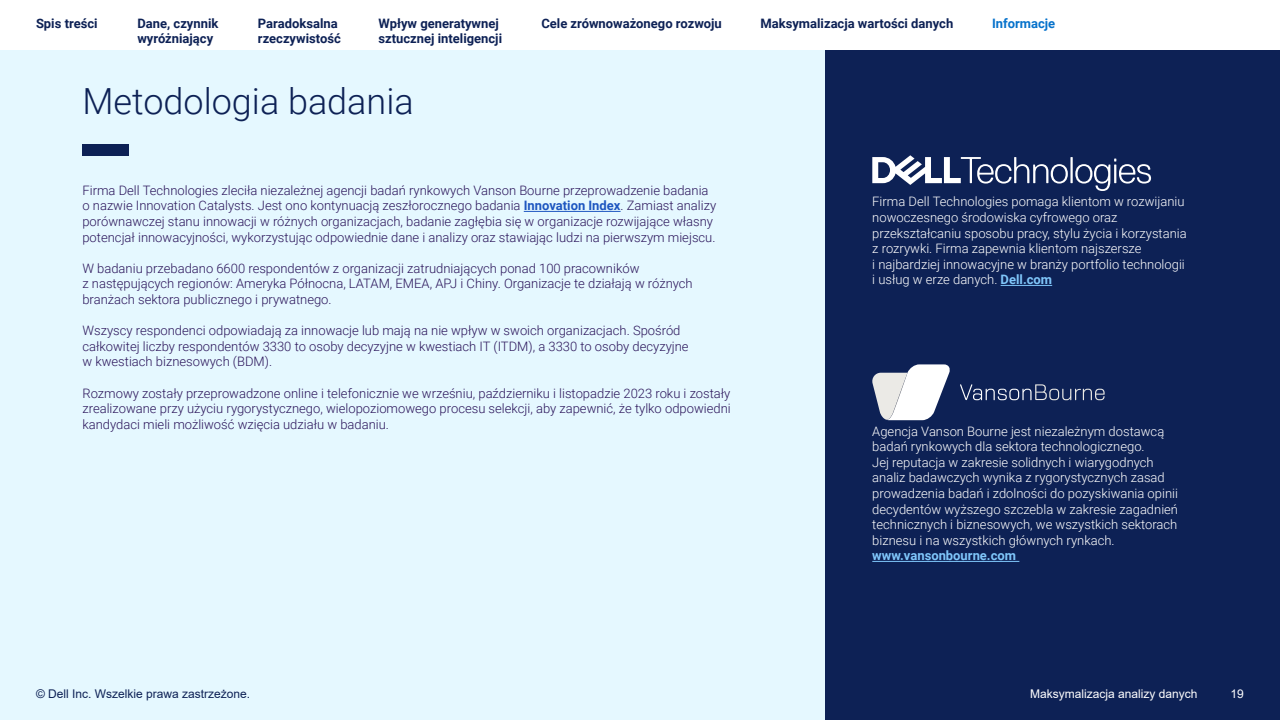
<style>
.page{position:relative;width:1280px;height:720px;background:#fff}
.page>*{position:absolute;margin:0;border:0;box-sizing:border-box;transform-origin:0 0}
.t1{font:300 36px "Roboto";color:#0d2155}
.t2{font:300 13px/15.6px "Roboto";color:#2a145a}
.t3{font:300 13px/15.6px "Roboto";color:#fff}
.t4{font:700 13px/15.6px "Roboto";color:#0d2155}
.t5{font:700 13px "Roboto";color:#0672cb}
.t6{font:12px "Arial";color:#0d2155}
.t7{font:12px "Arial";color:#fff}
.s1{font-weight:700;color:#1d56c0}
.s2{font-weight:700;color:#80c7fb}
</style>
<div class="page">
<div style="left:0;top:50px;width:826px;height:670px;background:#e5f8ff"></div>
<div style="left:826px;top:50px;width:454px;height:670px;background:#0d2155"></div>
<hr style="left:1001px;top:285px;width:51px;height:1px;background:#80c7fb">
<hr style="left:872px;top:561px;width:147px;height:1px;background:#80c7fb">
<svg style="left:872px;top:155px;width:279px;height:36px"></svg>
<svg style="left:960px;top:384px;width:145px;height:16px"></svg>
<svg style="left:872px;top:364px;width:78px;height:56px"></svg>
<div style="left:82px;top:144px;width:47px;height:11px;background:#0d2155"></div>
<hr style="left:524px;top:211px;width:97px;height:1px;background:#1d56c0">
<p class="t4" style="left:36px;top:15px;width:63px">Spis treści</p>
<p class="t4" style="left:137px;top:15px;width:83px">Dane, czynnik wyróżniający</p>
<p class="t4" style="left:258px;top:15px;width:84px">Paradoksalna rzeczywistość</p>
<p class="t4" style="left:378px;top:15px;width:125px">Wpływ generatywnej sztucznej inteligencji</p>
<p class="t4" style="left:541px;top:15px;width:182px">Cele zrównoważonego rozwoju</p>
<p class="t4" style="left:760px;top:15px;width:194px">Maksymalizacja wartości danych</p>
<p class="t5" style="left:992px;top:14px;width:65px">Informacje</p>
<p class="t1" style="left:82px;top:76px;width:333px">Metodologia badania</p>
<p class="t2" style="left:82px;top:182px;width:635px">Firma Dell Technologies zleciła niezależnej agencji badań rynkowych Vanson Bourne przeprowadzenie badania o nazwie Innovation Catalysts. Jest ono kontynuacją zeszłorocznego badania <span class="s1">Innovation Index</span>. Zamiast analizy porównawczej stanu innowacji w różnych organizacjach, badanie zagłębia się w organizacje rozwijające własny potencjał innowacyjności, wykorzystując odpowiednie dane i analizy oraz stawiając ludzi na pierwszym miejscu.</p>
<p class="t2" style="left:82px;top:260px;width:612px">W badaniu przebadano 6600 respondentów z organizacji zatrudniających ponad 100 pracowników<br>z następujących regionów: Ameryka Północna, LATAM, EMEA, APJ i Chiny. Organizacje te działają w różnych branżach sektora publicznego i prywatnego.</p>
<p class="t2" style="left:82px;top:322px;width:608px">Wszyscy respondenci odpowiadają za innowacje lub mają na nie wpływ w swoich organizacjach. Spośród całkowitej liczby respondentów 3330 to osoby decyzyjne w kwestiach IT (ITDM), a 3330 to osoby decyzyjne w kwestiach biznesowych (BDM).</p>
<p class="t2" style="left:82px;top:385px;width:650px;text-align:justify">Rozmowy zostały przeprowadzone online i telefonicznie we wrześniu, październiku i listopadzie 2023 roku i zostały zrealizowane przy użyciu rygorystycznego, wielopoziomowego procesu selekcji, aby zapewnić, że tylko odpowiedni kandydaci mieli możliwość wzięcia udziału w badaniu.</p>
<p class="t3" style="left:872px;top:194px;width:316px">Firma Dell Technologies pomaga klientom w rozwijaniu nowoczesnego środowiska cyfrowego oraz przekształcaniu sposobu pracy, stylu życia i korzystania z rozrywki. Firma zapewnia klientom najszersze<br>i najbardziej innowacyjne w branży portfolio technologii i usług w erze danych. <span class="s2">Dell.com</span></p>
<p class="t3" style="left:872px;top:423px;width:307px">Agencja Vanson Bourne jest niezależnym dostawcą badań rynkowych dla sektora technologicznego.<br>Jej reputacja w zakresie solidnych i wiarygodnych analiz badawczych wynika z rygorystycznych zasad prowadzenia badań i zdolności do pozyskiwania opinii decydentów wyższego szczebla w zakresie zagadnień technicznych i biznesowych, we wszystkich sektorach biznesu i na wszystkich głównych rynkach. <span class="s2">www.vansonbourne.com</span></p>
<p class="t6" style="left:36px;top:685px;width:216px">© Dell Inc. Wszelkie prawa zastrzeżone.</p>
<p class="t7" style="left:1030px;top:685px;width:169px">Maksymalizacja analizy danych</p>
<p class="t7" style="left:1231px;top:685px;width:15px">19</p>
</div>
